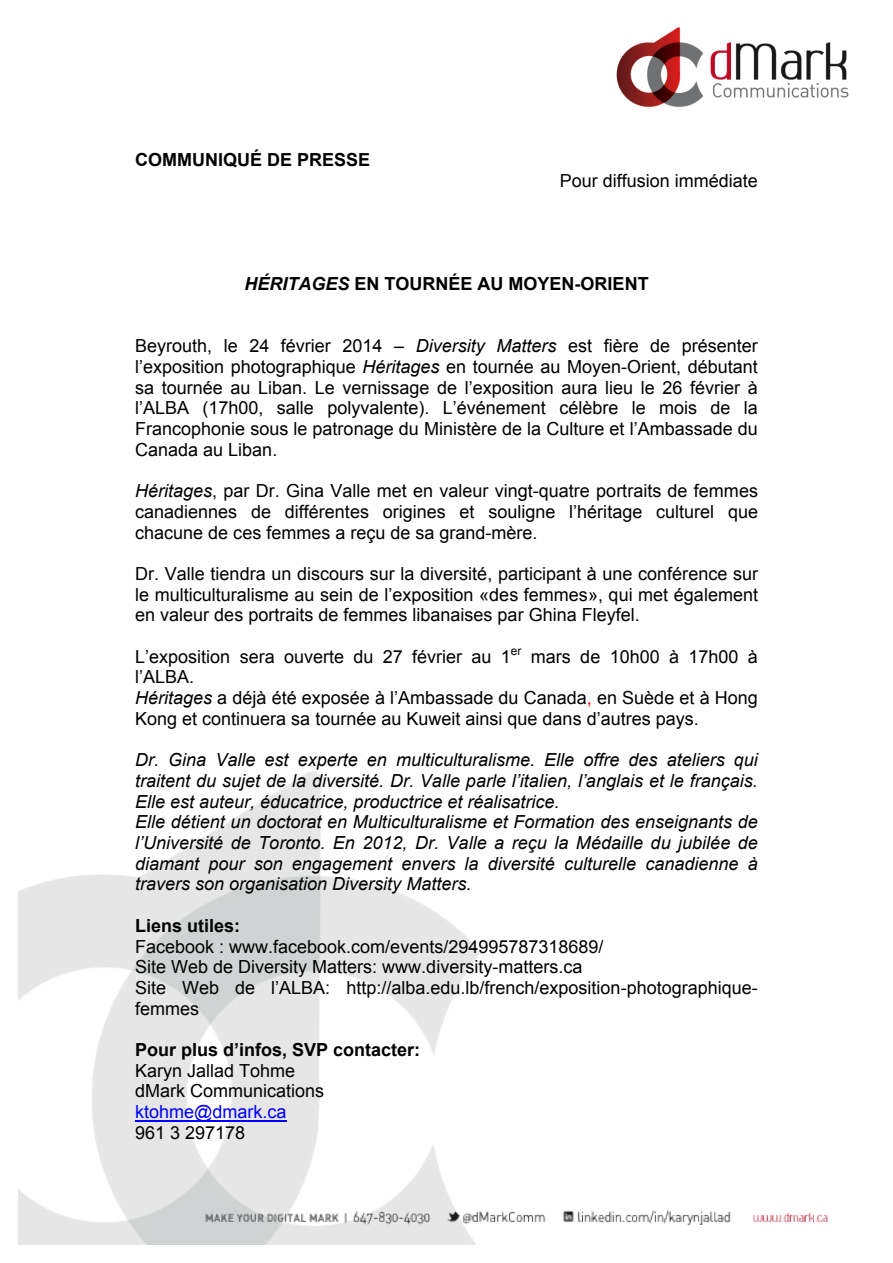
<style>
.page{position:relative;width:893px;height:1263px;background:#fff}
.page>*{position:absolute;margin:0;border:0;box-sizing:border-box;transform-origin:0 0}
.t1{font:18px/20.7px "Arial";color:#000;text-align:justify}
.t2{font:italic 18px/20.7px "Arial";color:#000}
.t3{font:700 18px "Arial";color:#000}
.t4{font:18px "Arial";color:#00f}
.t5{font:11.85px "Arial";color:#000}
.s1{font-style:italic}
.s2{color:#f00}
</style>
<div class="page">
<img style="left:19px;top:771px;width:462px;height:473px">
<img style="left:206px;top:1209px;width:622px;height:15px">
<hr style="left:135px;top:1120px;width:151px;height:1px;background:#00f">
<img style="left:616px;top:27px;width:233px;height:80px">
<p class="t3" style="left:135px;top:148px;width:237px">COMMUNIQUÉ DE PRESSE</p>
<p class="t1" style="left:559px;top:170px;width:200px">Pour diffusion immédiate</p>
<p class="t3" style="left:244px;top:272px;width:406px"><span class="s1">HÉRITAGES</span> EN TOURNÉE AU MOYEN-ORIENT</p>
<p class="t1" style="left:135px;top:336px;width:624px">Beyrouth, le 24 février 2014 – <span class="s1">Diversity Matters</span> est fière de présenter l’exposition photographique <span class="s1">Héritages</span> en tournée au Moyen-Orient, débutant sa tournée au Liban. Le vernissage de l’exposition aura lieu le 26 février à l’ALBA (17h00, salle polyvalente). L’événement célèbre le mois de la Francophonie sous le patronage du Ministère de la Culture et l’Ambassade du Canada au Liban.</p>
<p class="t1" style="left:135px;top:481px;width:624px"><span class="s1">Héritages</span>, par Dr. Gina Valle met en valeur vingt-quatre portraits de femmes canadiennes de différentes origines et souligne l’héritage culturel que chacune de ces femmes a reçu de sa grand-mère.</p>
<p class="t1" style="left:135px;top:564px;width:624px">Dr. Valle tiendra un discours sur la diversité, participant à une conférence sur le multiculturalisme au sein de l’exposition «des femmes», qui met également en valeur des portraits de femmes libanaises par Ghina Fleyfel.</p>
<p class="t1" style="left:135px;top:646px;width:377px">L’exposition sera ouverte du 27 février au 1</p>
<p class="t5" style="left:511px;top:643px;width:12px">er</p>
<p class="t1" style="left:531px;top:646px;width:228px">mars de 10h00 à 17h00 à</p>
<p class="t1" style="left:135px;top:667px;width:624px;text-align:left">l’ALBA.<br><span class="s1">Héritages</span> a déjà été exposée à l’Ambassade du Canada<span class="s2">,</span> en Suède et à Hong<br>Kong et continuera sa tournée au Kuweit ainsi que dans d’autres pays.</p>
<p class="t2" style="left:135px;top:750px;width:624px">Dr. Gina Valle est experte en multiculturalisme. Elle offre des ateliers qui traitent du sujet de la diversité. Dr. Valle parle l’italien, l’anglais et le français.<br>Elle est auteur, éducatrice, productrice et réalisatrice.<br>Elle détient un doctorat en Multiculturalisme et Formation des enseignants de l’Université de Toronto. En 2012, Dr. Valle a reçu la Médaille du jubilée de diamant pour son engagement envers la diversité culturelle canadienne à travers son organisation Diversity Matters.</p>
<p class="t3" style="left:135px;top:914px;width:107px">Liens utiles:</p>
<p class="t1" style="left:135px;top:936px;width:624px;text-align:left">Facebook : www.facebook.com/events/294995787318689/<br>Site Web de Diversity Matters: www.diversity-matters.ca<br>Site Web de l’ALBA: http://alba.edu.lb/french/exposition-photographique&shy;femmes</p>
<p class="t3" style="left:135px;top:1038px;width:287px">Pour plus d’infos, SVP contacter:</p>
<p class="t1" style="left:135px;top:1060px;width:191px">Karyn Jallad Tohme dMark Communications</p>
<p class="t4" style="left:135px;top:1100px;width:153px">ktohme@dmark.ca</p>
<p class="t1" style="left:135px;top:1122px;width:112px">961 3 297178</p>
</div>
